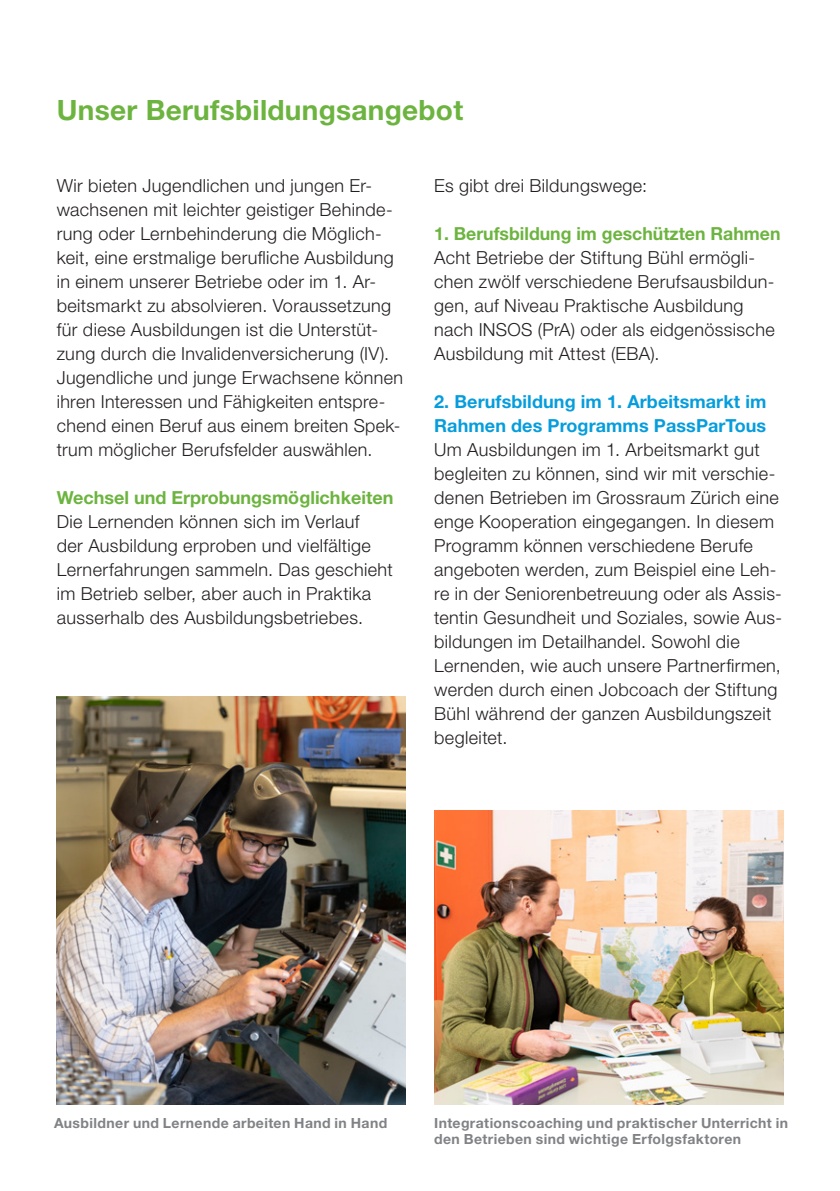
<style>
.page{position:relative;width:840px;height:1191px;background:#fff}
.page>*{position:absolute;margin:0;border:0;box-sizing:border-box;transform-origin:0 0}
.t1{font:700 28px "Helvetica Neue LT Std";letter-spacing:.01em;color:#6cb43f}
.t2{font:300 18px/24px "Helvetica Neue LT Std";letter-spacing:.02em;color:#231f20}
.t3{font:700 18px "Helvetica Neue LT Std";color:#6cb43f}
.t4{font:700 18px/24px "Helvetica Neue LT Std";letter-spacing:.005em;color:#069ddc}
.t5{font:700 14px/16px "Helvetica Neue LT Std";letter-spacing:.03em;color:#808285}
</style>
<div class="page">
<img style="left:434px;top:810px;width:348px;height:294px">
<img style="left:56px;top:696px;width:349px;height:408px">
<h1 class="t1" style="left:57px;top:93px;width:408px">Unser Berufsbildungsangebot</h1>
<p class="t2" style="left:57px;top:173px;width:347px">Wir bieten Jugendlichen und jungen Er&shy;wachsenen mit leichter geistiger Behinde&shy;rung oder Lernbehinderung die Möglich&shy;keit, eine erstmalige berufliche Ausbildung in einem unserer Betriebe oder im 1. Ar&shy;beitsmarkt zu absolvieren. Voraussetzung für diese Ausbildungen ist die Unterstüt&shy;zung durch die Invalidenversicherung (IV).<br>Jugendliche und junge Erwachsene können ihren Interessen und Fähigkeiten entspre&shy;chend einen Beruf aus einem breiten Spek&shy;trum möglicher Berufsfelder auswählen.</p>
<p class="t3" style="left:57px;top:486px;width:338px">Wechsel und Erprobungsmöglichkeiten</p>
<p class="t2" style="left:57px;top:509px;width:337px">Die Lernenden können sich im Verlauf<br>der Ausbildung erproben und vielfältige Lernerfahrungen sammeln. Das geschieht im Betrieb selber, aber auch in Praktika ausserhalb des Ausbildungsbetriebes.</p>
<p class="t2" style="left:434px;top:173px;width:214px">Es gibt drei Bildungswege:</p>
<p class="t3" style="left:434px;top:222px;width:347px">1. Berufsbildung im geschützten Rahmen</p>
<p class="t2" style="left:434px;top:245px;width:342px">Acht Betriebe der Stiftung Bühl ermögli&shy;chen zwölf verschiedene Berufsausbildun&shy;gen, auf Niveau Praktische Ausbildung nach INSOS (PrA) oder als eidgenössische Ausbildung mit Attest (EBA).</p>
<p class="t4" style="left:434px;top:389px;width:333px">2. Berufsbildung im 1. Arbeitsmarkt im<br>Rahmen des Programms PassParTous</p>
<p class="t2" style="left:434px;top:437px;width:349px">Um Ausbildungen im 1. Arbeitsmarkt gut begleiten zu können, sind wir mit verschie&shy;denen Betrieben im Grossraum Zürich eine enge Kooperation eingegangen. In diesem Programm können verschiedene Berufe angeboten werden, zum Beispiel eine Leh&shy;re in der Seniorenbetreuung oder als Assis&shy;tentin Gesundheit und Soziales, sowie Aus&shy;bildungen im Detailhandel. Sowohl die Lernenden, wie auch unsere Partnerfirmen, werden durch einen Jobcoach der Stiftung Bühl während der ganzen Ausbildungszeit begleitet.</p>
<p class="t5" style="left:54px;top:1115px;width:334px">Ausbildner und Lernende arbeiten Hand in Hand</p>
<p class="t5" style="left:434px;top:1115px;width:355px">Integrationscoaching und praktischer Unterricht in den Betrieben sind wichtige Erfolgsfaktoren</p>
</div>
